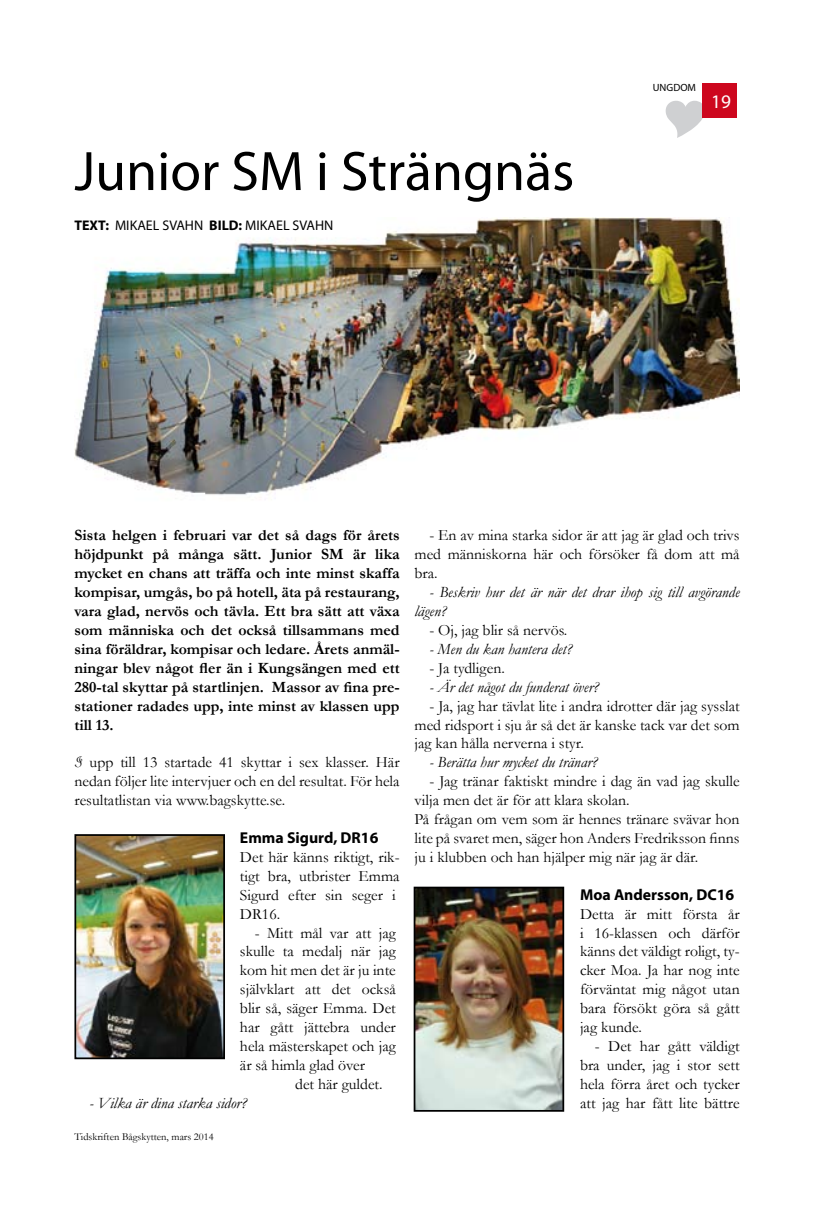
<style>
.page{position:relative;width:839px;height:1211px;background:#fff}
.page>*{position:absolute;margin:0;border:0;box-sizing:border-box;transform-origin:0 0}
.t1{font:56px "Myriad Pro";color:#000}
.t2{font:19.25px "Myriad Pro";color:#fff}
.t3{font:15.75px/18.9px "Garamond";color:#000;text-align:justify}
.t4{font:700 15.75px/18.9px "Garamond";color:#000;text-align:justify}
.t5{font:italic 15.75px/18.9px "Garamond";color:#000}
.t6{font:700 15.75px "Myriad Pro";color:#000}
.t7{font:14px "Myriad Pro";color:#000}
.t8{font:10.5px "Garamond";color:#000}
.t9{font:10.5px "Myriad Pro";color:#000}
.s1{font-weight:700}
.s2{font-family:"French Script"}
</style>
<div class="page">
<div style="left:702px;top:83px;width:35px;height:35px;background:#cd071e"></div>
<img style="left:74px;top:217px;width:665px;height:278px">
<img style="left:77px;top:837px;width:145px;height:219px">
<div style="left:74px;top:834px;width:151px;height:225px;border:2px solid #000"></div>
<img style="left:416px;top:889px;width:145px;height:219px">
<div style="left:413px;top:886px;width:151px;height:225px;border:2px solid #000"></div>
<h1 class="t1" style="left:74px;top:137px;width:501px">Junior SM i Strängnäs</h1>
<p class="t7" style="left:74px;top:217px;width:260px"><span class="s1">TEXT:</span> MIKAEL SVAHN <span class="s1">BILD:</span> MIKAEL SVAHN</p>
<p class="t9" style="left:652px;top:81px;width:45px">UNGDOM</p>
<p class="t2" style="left:711px;top:90px;width:21px">19</p>
<p class="t4" style="left:74px;top:526px;width:326px">Sista helgen i februari var det så dags för årets höjdpunkt på många sätt. Junior SM är lika mycket en chans att träffa och inte minst skaffa kompisar, umgås, bo på hotell, äta på restaurang, vara glad, nervös och tävla. Ett bra sätt att växa som människa och det också tillsammans med sina föräldrar, kompisar och ledare. Årets anmäl&shy;ningar blev något fler än i Kungsängen med ett 280-tal skyttar på startlinjen. Massor av fina pre&shy;stationer radades upp, inte minst av klassen upp till 13.</p>
<p class="t3" style="left:74px;top:752px;width:326px"><span class="s2">I</span> upp till 13 startade 41 skyttar i sex klasser. Här nedan följer lite intervjuer och en del resultat. För hela resultatlistan via www.bagskytte.se.</p>
<p class="t6" style="left:240px;top:827px;width:140px">Emma Sigurd, DR16</p>
<p class="t3" style="left:240px;top:847px;width:161px;text-align:left">Det här känns riktigt, rik&shy;tigt bra, utbrister Emma<br>Sigurd efter sin seger i<br>DR16.</p>
<p class="t3" style="left:240px;top:922px;width:157px;text-indent:15px">- Mitt mål var att jag skulle ta medalj när jag kom hit men det är ju inte självklart att det också blir så, säger Emma. Det har gått jättebra under hela mästerskapet och jag är så himla glad över</p>
<p class="t3" style="left:295px;top:1074px;width:89px">det här guldet.</p>
<p class="t5" style="left:89px;top:1092px;width:159px">- Vilka är dina starka sidor?</p>
<p class="t8" style="left:74px;top:1129px;width:141px">Tidskriften Bågskytten, mars 2014</p>
<p class="t3" style="left:414px;top:525px;width:326px;text-indent:15px">- En av mina starka sidor är att jag är glad och trivs med människorna här och försöker få dom att må bra.</p>
<p class="t5" style="left:414px;top:582px;width:326px;text-indent:15px">- Beskriv hur det är när det drar ihop sig till avgörande lägen?</p>
<p class="t3" style="left:429px;top:620px;width:139px">- Oj, jag blir så nervös.</p>
<p class="t5" style="left:429px;top:639px;width:144px">- Men du kan hantera det?</p>
<p class="t3" style="left:429px;top:658px;width:77px">- Ja tydligen.</p>
<p class="t5" style="left:429px;top:677px;width:171px">- Är det något du funderat över?</p>
<p class="t3" style="left:414px;top:696px;width:326px;text-indent:15px">- Ja, jag har tävlat lite i andra idrotter där jag sysslat med ridsport i sju år så det är kanske tack var det som jag kan hålla nerverna i styr.</p>
<p class="t5" style="left:429px;top:752px;width:170px">- Berätta hur mycket du tränar?</p>
<p class="t3" style="left:414px;top:771px;width:326px;text-align:left;text-indent:15px">- Jag tränar faktiskt mindre i dag än vad jag skulle vilja men det är för att klara skolan.<br>På frågan om vem som är hennes tränare svävar hon lite på svaret men, säger hon Anders Fredriksson finns ju i klubben och han hjälper mig när jag är där.</p>
<p class="t6" style="left:580px;top:884px;width:156px">Moa Andersson, DC16</p>
<p class="t3" style="left:580px;top:903px;width:161px">Detta är mitt första år i 16-klassen och därför känns det väldigt roligt, ty&shy;cker Moa. Ja har nog inte förväntat mig något utan bara försökt göra så gått jag kunde.</p>
<p class="t3" style="left:580px;top:1036px;width:161px;text-indent:15px">- Det har gått väldigt bra under, jag i stor sett hela förra året och tycker att jag har fått lite bättre</p>
</div>
